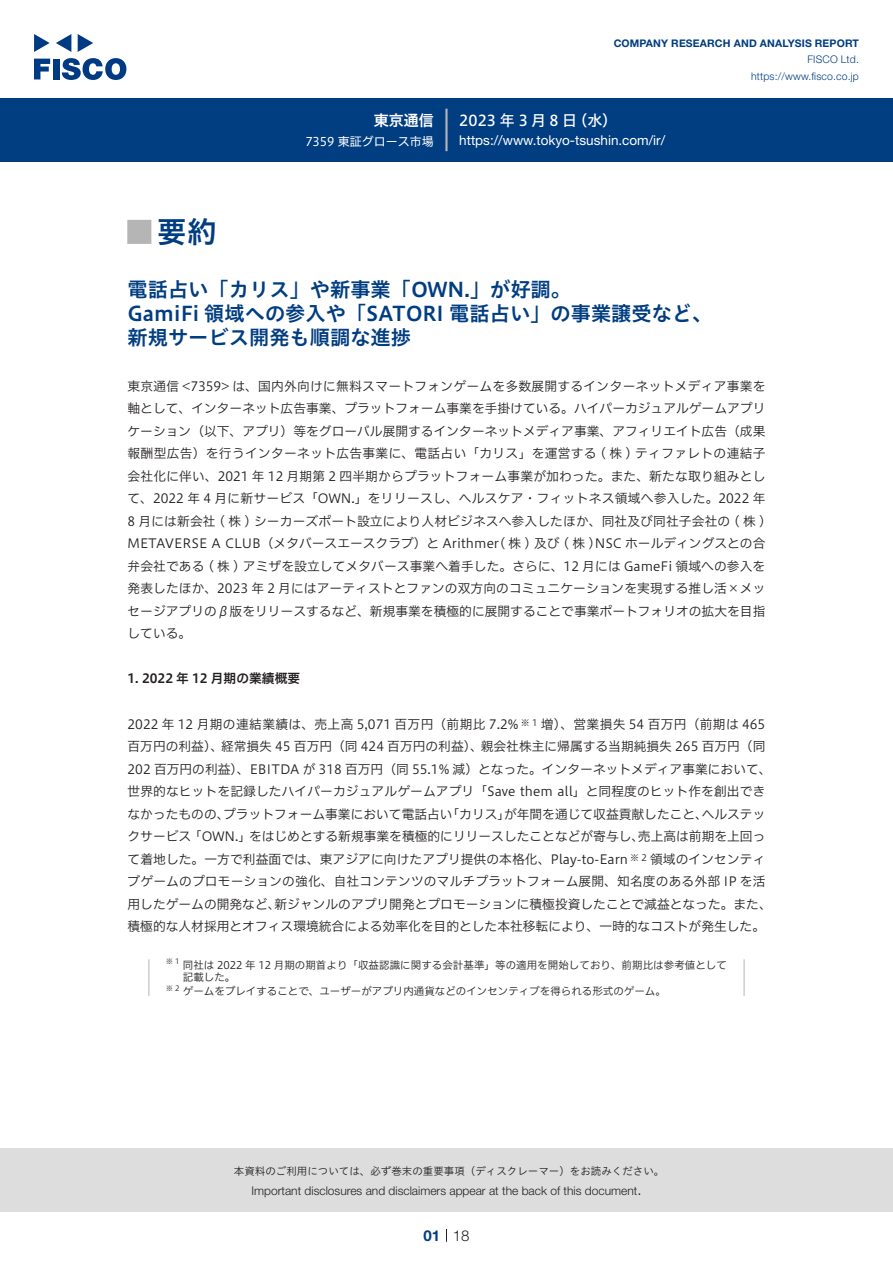
<style>
.page{position:relative;width:893px;height:1263px;background:#fff}
.page>*{position:absolute;margin:0;border:0;box-sizing:border-box;transform-origin:0 0}
.t1{font:30px "Hiragino UD Sans Std N W6";color:#003d81}
.t2{font:24px "Hiragino UD Sans Std N W6";color:#b5b5b6}
.t3{font:20.25px/24px "Hiragino UD Sans Std W6";color:#003d81}
.t4{font:15px "Hiragino UD Sans F Std N W5";letter-spacing:.22em;color:#fff}
.t5{font:15px "Hiragino UD Sans F Std N W6";color:#fff}
.t6{font:300 15px "Helvetica Neue LT Std";color:#231f20}
.t7{font:700 15px "Helvetica Neue LT Std";color:#003d81}
.t8{font:13.5px "Helvetica Neue LT Std";color:#fff}
.t9{font:12.75px/22.5px "Hiragino UD Sans F Std N W3";color:#231f20}
.t10{font:12.75px "Hiragino UD Sans F Std N W3";letter-spacing:.03em;color:#231f20}
.t11{font:12.75px "Hiragino UD Sans F Std N W6";color:#231f20}
.t12{font:300 12px "Helvetica Neue LT Std";color:#231f20}
.t13{font:12px "Hiragino UD Sans F Std N W4";color:#fff}
.t14{font:10.5px "Hiragino UD Sans F Std N W3";color:#231f20}
.t15{font:10.5px "Hiragino UD Sans Std W3";color:#231f20}
.t16{font:700 10.5px "Helvetica Neue LT Std";letter-spacing:.015em;color:#003d81}
.t17{font:300 10.5px/16.5px "Helvetica Neue LT Std";letter-spacing:.015em;color:#003d81;text-align:right}
.t18{font:8.85px "Hiragino UD Sans F Std N W3";color:#231f20}
.t19{font:7.35px "Hiragino UD Sans F Std N W3";color:#231f20}
</style>
<div class="page">
<div style="left:0;top:1148px;width:893px;height:64px;background:#ddd"></div>
<svg style="left:34px;top:59px;width:16px;height:20px"></svg>
<div style="left:53px;top:59px;width:6px;height:20px;background:#003a83"></div>
<svg style="left:62px;top:58px;width:64px;height:22px"></svg>
<svg style="left:34px;top:34px;width:16px;height:18px"></svg>
<svg style="left:78px;top:34px;width:15px;height:18px"></svg>
<svg style="left:56px;top:34px;width:15px;height:18px"></svg>
<div style="left:0;top:98px;width:893px;height:64px;background:#003d81"></div>
<hr style="left:445px;top:109px;width:3px;height:42px;background:#b5b5b6">
<svg style="left:446px;top:1229px;width:1px;height:13px"></svg>
<hr style="left:148px;top:959px;width:2px;height:37px;background:#d3d3d3">
<hr style="left:743px;top:959px;width:2px;height:37px;background:#d3d3d3">
<p class="t5" style="left:374px;top:109px;width:62px">東京通信</p>
<p class="t13" style="left:305px;top:132px;width:130px">7359 東証グロース市場</p>
<p class="t16" style="left:614px;top:37px;width:247px">COMPANY RESEARCH AND ANALYSIS REPORT</p>
<p class="t17" style="left:751px;top:51px;width:109px">FISCO Ltd. https://www.fisco.co j p.</p>
<p class="t4" style="left:459px;top:109px;width:119px">2023年3月8日</p>
<p class="t4" style="left:572px;top:109px;width:46px">（水(</p>
<p class="t8" style="left:459px;top:132px;width:207px">https://www.tokyo-tsushin.com /i r/</p>
<h1 class="t1" style="left:157px;top:209px;width:61px">要約</h1>
<h2 class="t2" style="left:128px;top:213px;width:25px">█</h2>
<h3 class="t3" style="left:128px;top:276px;width:586px">電話占い「カリス」や新事業「OWN 」. が好調。<br>GamiFi 領域への参入や「SATORI 電話占い」の事業譲受など、新規サービス開発も順調な進捗</h3>
<p class="t9" style="left:128px;top:374px;width:640px;text-align:justify">東京通信 &lt;7359&gt; は、国内外向けに無料スマートフォンゲームを多数展開するインターネットメディア事業を軸として、インターネット広告事業、プラットフォーム事業を手掛けている。ハイパーカジュアルゲームアプリケーション（以下、アプリ）等をグローバル展開するインターネットメディア事業、アフィリエイト広告（成果報酬型広告）を行うインターネット広告事業に、電話占い「カリス」を運営する ( 株 ) ティファレトの連結子会社化に伴い、2021 年 12 月期第 2 四半期からプラットフォーム事業が加わった。また、新たな取り組みとして、2022 年 4 月に新サービス「OWN 」. をリリースし、ヘルスケア・フィットネス領域へ参入した。2022 年8 月には新会社 ( 株 ) シーカーズポート設立により人材ビジネスへ参入したほか、同社及び同社子会社の ( 株 ( METAVERSE A CLUB（メタバースエースクラブ）と Arithmer( 株 ) 及び ( 株 )NSC ホールディングスとの合弁会社である ( 株 ) アミザを設立してメタバース事業へ着手した。さらに、12 月には GameFi 領域への参入を発表したほか、2023 年 2 月にはアーティストとファンの双方向のコミュニケーションを実現する推し活×メッセージアプリのβ版をリリースするなど、新規事業を積極的に展開することで事業ポートフォリオの拡大を目指している。</p>
<p class="t11" style="left:128px;top:669px;width:174px">1. 2022 年 12 月期の業績概要</p>
<p class="t10" style="left:541px;top:714px;width:226px">増）、営業損失 54 百万円（前期は 465</p>
<p class="t9" style="left:481px;top:712px;width:286px;text-indent:-353px">2022 年 12 月期の連結業績は、売上高 5,071 百万円（前期比 7.2%<br>親会社株主に帰属する当期純損失 265 百万円（同</p>
<p class="t18" style="left:521px;top:715px;width:18px">※ 1</p>
<p class="t9" style="left:128px;top:734px;width:97px">百万円の利益）、</p>
<p class="t9" style="left:128px;top:757px;width:646px">202 百万円の利益）、EBITDA が 318 百万円（同 55.1% 減）となった。インターネットメディア事業において、</p>
<p class="t9" style="left:128px;top:779px;width:639px">世界的なヒットを記録したハイパーカジュアルゲームアプリ「Save them all」と同程度のヒット作を創出でき</p>
<p class="t9" style="left:702px;top:802px;width:65px">ヘルステッ</p>
<p class="t9" style="left:221px;top:734px;width:263px">経常損失 45 百万円（同 424 百万円の利益）、</p>
<p class="t9" style="left:223px;top:802px;width:231px">プラットフォーム事業において電話占い</p>
<p class="t9" style="left:504px;top:802px;width:205px">が年間を通じて収益貢献したこと、</p>
<p class="t9" style="left:446px;top:802px;width:65px">「カリス」</p>
<p class="t9" style="left:128px;top:802px;width:103px">なかったものの、</p>
<p class="t9" style="left:128px;top:824px;width:65px">クサービス</p>
<p class="t9" style="left:249px;top:824px;width:397px">をはじめとする新規事業を積極的にリリースしたことなどが寄与し、</p>
<p class="t9" style="left:638px;top:824px;width:129px">売上高は前期を上回っ</p>
<p class="t9" style="left:189px;top:824px;width:64px">「OWN 」.</p>
<p class="t9" style="left:128px;top:847px;width:502px">て着地した。一方で利益面では、東アジアに向けたアプリ提供の本格化、Play-to-Earn</p>
<p class="t9" style="left:128px;top:869px;width:639px">ブゲームのプロモーションの強化、自社コンテンツのマルチプラットフォーム展開、知名度のある外部 IP を活</p>
<p class="t9" style="left:274px;top:892px;width:499px">新ジャンルのアプリ開発とプロモーションに積極投資したことで減益となった。また、</p>
<p class="t9" style="left:650px;top:847px;width:117px">領域のインセンティ</p>
<p class="t18" style="left:630px;top:850px;width:18px">※ 2</p>
<p class="t9" style="left:128px;top:892px;width:639px">用したゲームの開発など、<br>積極的な人材採用とオフィス環境統合による効率化を目的とした本社移転により、一時的なコストが発生した。</p>
<p class="t14" style="left:183px;top:957px;width:546px">同社は 2022 年 12 月期の期首より「収益認識に関する会計基準」等の適用を開始しており、前期比は参考値として</p>
<p class="t19" style="left:166px;top:956px;width:15px">※1</p>
<p class="t14" style="left:183px;top:969px;width:54px">記載した。</p>
<p class="t19" style="left:166px;top:982px;width:15px">※2</p>
<p class="t14" style="left:183px;top:983px;width:484px">ゲームをプレイすることで、ユーザーがアプリ内通貨などのインセンティブを得られる形式のゲーム。</p>
<p class="t15" style="left:234px;top:1163px;width:432px">本資料のご利用については、必ず巻末の重要事項（ディスクレーマー）をお読みください。</p>
<p class="t6" style="left:637px;top:1180px;width:6px">.</p>
<p class="t12" style="left:251px;top:1183px;width:387px">Important disclosures and disclaimers appear at the back of this document</p>
<p class="t7" style="left:423px;top:1226px;width:18px">01</p>
<p class="t6" style="left:453px;top:1226px;width:18px">18</p>
</div>
